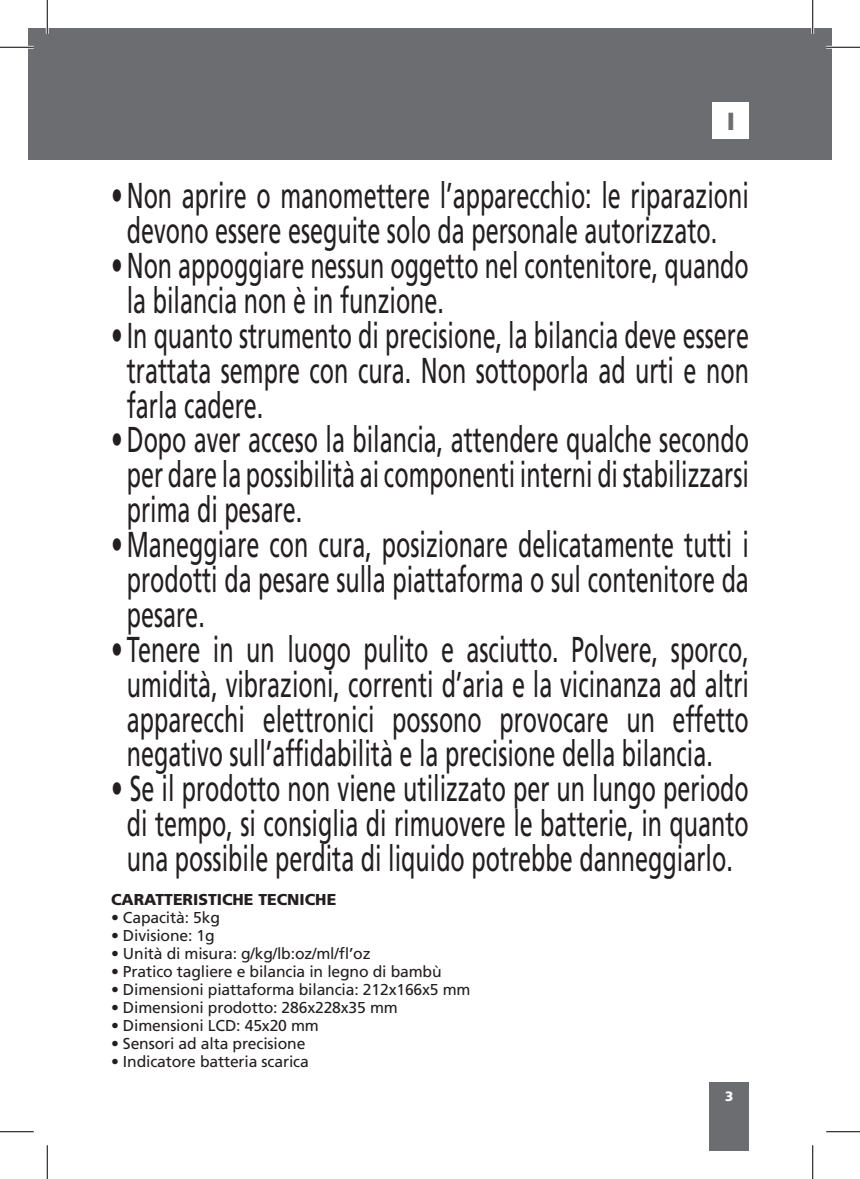
<style>
.page{position:relative;width:860px;height:1179px;background:#fff}
.page>*{position:absolute;margin:0;border:0;box-sizing:border-box;transform-origin:0 0}
.t1{font:36px/34.9px "Frutiger LT Std";color:#231f20;text-align:center;scale:.65 1}
.t2{font:900 24.75px "Frutiger LT Std";color:#6c6d70}
.t3{font:15.75px "Frutiger LT Std";letter-spacing:-.01em;color:#231f20}
.t4{font:900 15.75px "Frutiger LT Std";color:#231f20}
.t5{font:900 13.5px "Frutiger LT Std";color:#fff}
</style>
<div class="page">
<div style="left:47px;top:28px;width:785px;height:132px;background:#6c6d70"></div>
<div style="left:28px;top:28px;width:19px;height:132px;background:#6c6d70"></div>
<div style="left:710px;top:1082px;width:39px;height:69px;background:#6c6d70"></div>
<div style="left:713px;top:103px;width:36px;height:36px;background:#fff"></div>
<hr style="left:0;top:46px;width:34px;height:3px;background:#fff">
<hr style="left:826px;top:46px;width:34px;height:3px;background:#fff">
<hr style="left:46px;top:0;width:3px;height:34px;background:#fff">
<hr style="left:811px;top:0;width:3px;height:34px;background:#fff">
<hr style="left:0;top:47px;width:34px;height:1px;background:#000">
<hr style="left:826px;top:47px;width:34px;height:1px;background:#000">
<hr style="left:0;top:1131px;width:34px;height:1px;background:#000">
<hr style="left:826px;top:1131px;width:34px;height:1px;background:#000">
<hr style="left:47px;top:0;width:1px;height:34px;background:#000">
<hr style="left:47px;top:1145px;width:1px;height:34px;background:#000">
<hr style="left:812px;top:0;width:1px;height:34px;background:#000">
<hr style="left:812px;top:1145px;width:1px;height:34px;background:#000">
<p class="t2" style="left:727px;top:106px;width:10px">I</p>
<p class="t1" style="left:111px;top:178px;width:983px">• Non aprire o manomettere l’apparecchio: le riparazioni devono essere eseguite solo da personale autorizzato.</p>
<p class="t1" style="left:127px;top:248px;width:958px;text-align:left;text-indent:-16px">• Non appoggiare nessun oggetto nel contenitore, quando la bilancia non è in funzione.</p>
<p class="t1" style="left:127px;top:318px;width:959px;text-align:justify;text-indent:-16px">• In quanto strumento di precisione, la bilancia deve essere trattata sempre con cura. Non sottoporla ad urti e non farla cadere.</p>
<p class="t1" style="left:127px;top:423px;width:959px;text-align:justify;text-indent:-16px">• Dopo aver acceso la bilancia, attendere qualche secondo per dare la possibilità ai componenti interni di stabilizzarsi prima di pesare.</p>
<p class="t1" style="left:127px;top:527px;width:959px;text-align:justify;text-indent:-16px">• Maneggiare con cura, posizionare delicatamente tutti i prodotti da pesare sulla piattaforma o sul contenitore da pesare.</p>
<p class="t1" style="left:111px;top:632px;width:983px">• Tenere in un luogo pulito e asciutto. Polvere, sporco, umidità, vibrazioni, correnti d’aria e la vicinanza ad altri apparecchi elettronici possono provocare un effetto negativo sull’affidabilità e la precisione della bilancia.</p>
<p class="t1" style="left:111px;top:771px;width:983px">• Se il prodotto non viene utilizzato per un lungo periodo di tempo, si consiglia di rimuovere le batterie, in quanto una possibile perdita di liquido potrebbe danneggiarlo.</p>
<p class="t4" style="left:111px;top:890px;width:227px">CARATTERISTICHE TECNICHE</p>
<p class="t3" style="left:111px;top:908px;width:110px">• Capacità: 5kg</p>
<p class="t3" style="left:111px;top:926px;width:105px">• Divisione: 1g</p>
<p class="t3" style="left:111px;top:944px;width:261px">• Unità di misura: g/kg/lb:oz/ml/fl’oz</p>
<p class="t3" style="left:111px;top:962px;width:332px">• Pratico tagliere e bilancia in legno di bambù</p>
<p class="t3" style="left:111px;top:980px;width:361px">• Dimensioni piattaforma bilancia: 212x166x5 mm</p>
<p class="t3" style="left:111px;top:998px;width:288px">• Dimensioni prodotto: 286x228x35 mm</p>
<p class="t3" style="left:111px;top:1016px;width:209px">• Dimensioni LCD: 45x20 mm</p>
<p class="t3" style="left:111px;top:1034px;width:196px">• Sensori ad alta precisione</p>
<p class="t3" style="left:111px;top:1052px;width:199px">• Indicatore batteria scarica</p>
<p class="t5" style="left:725px;top:1088px;width:10px">3</p>
</div>
